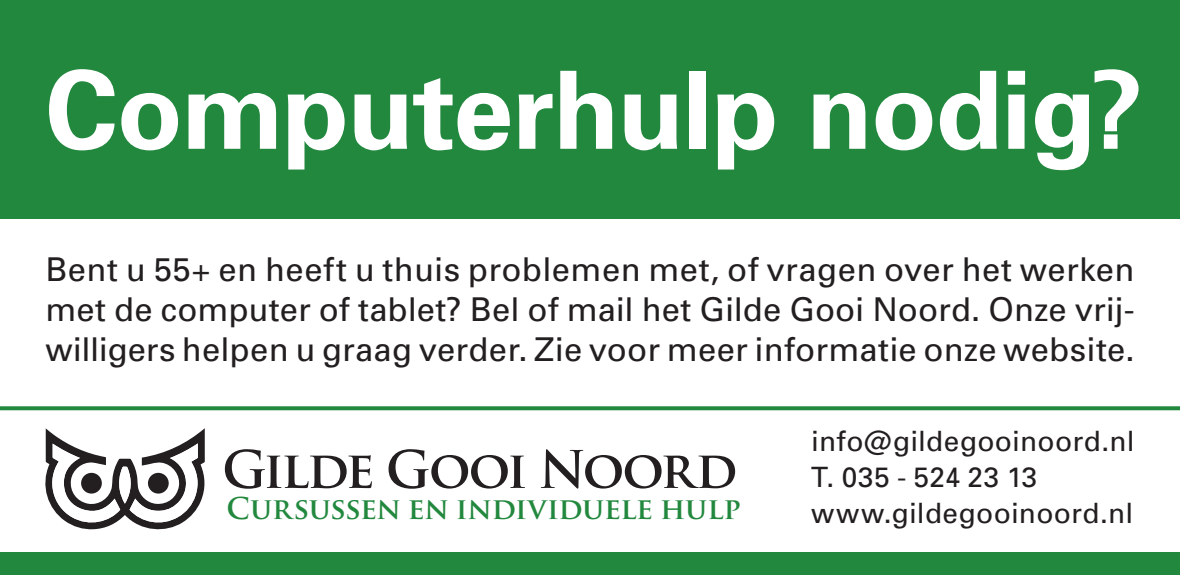
<style>
.page{position:relative;width:1180px;height:575px;background:#fff}
.page>*{position:absolute;margin:0;border:0;box-sizing:border-box;transform-origin:0 0}
.t1{font:700 108px "Univers";letter-spacing:-.01em;color:#fff}
.t2{font:700 50.4px "Trajan Pro";letter-spacing:-.05em;color:#231f20}
.t3{font:32.8px/40px "Univers";letter-spacing:.005em;color:#231f20;text-align:justify}
.t4{font:700 29.2px "Trajan Pro";letter-spacing:-.01em;color:#22883e}
.t5{font:28px/36px "Univers";letter-spacing:.01em;color:#231f20}
</style>
<div class="page">
<svg style="left:45px;top:428px;width:160px;height:101px"></svg>
<div style="left:0;top:0;width:1179px;height:218px;background:#22883e"></div>
<div style="left:0;top:552px;width:1179px;height:23px;background:#22883e"></div>
<svg style="left:0;top:406px;width:1179px;height:4px;background:#31904b"></svg>
<h1 class="t1" style="left:45px;top:41px;width:1099px">Computerhulp nodig?</h1>
<p class="t3" style="left:45px;top:249px;width:1090px">Bent u 55+ en heeft u thuis problemen met, of vragen over het werken met de computer of tablet? Bel of mail het Gilde Gooi Noord. Onze vrij&shy;willigers helpen u graag verder. Zie voor meer informatie onze website.</p>
<h2 class="t2" style="left:222px;top:438px;width:517px">Gilde Gooi Noord</h2>
<p class="t4" style="left:226px;top:490px;width:515px">Cursussen en individuele hulp</p>
<p class="t5" style="left:811px;top:422px;width:324px">info@gildegooinoord.nl<br>T. 035 - 524 23 13 www.gildegooinoord.nl</p>
</div>
